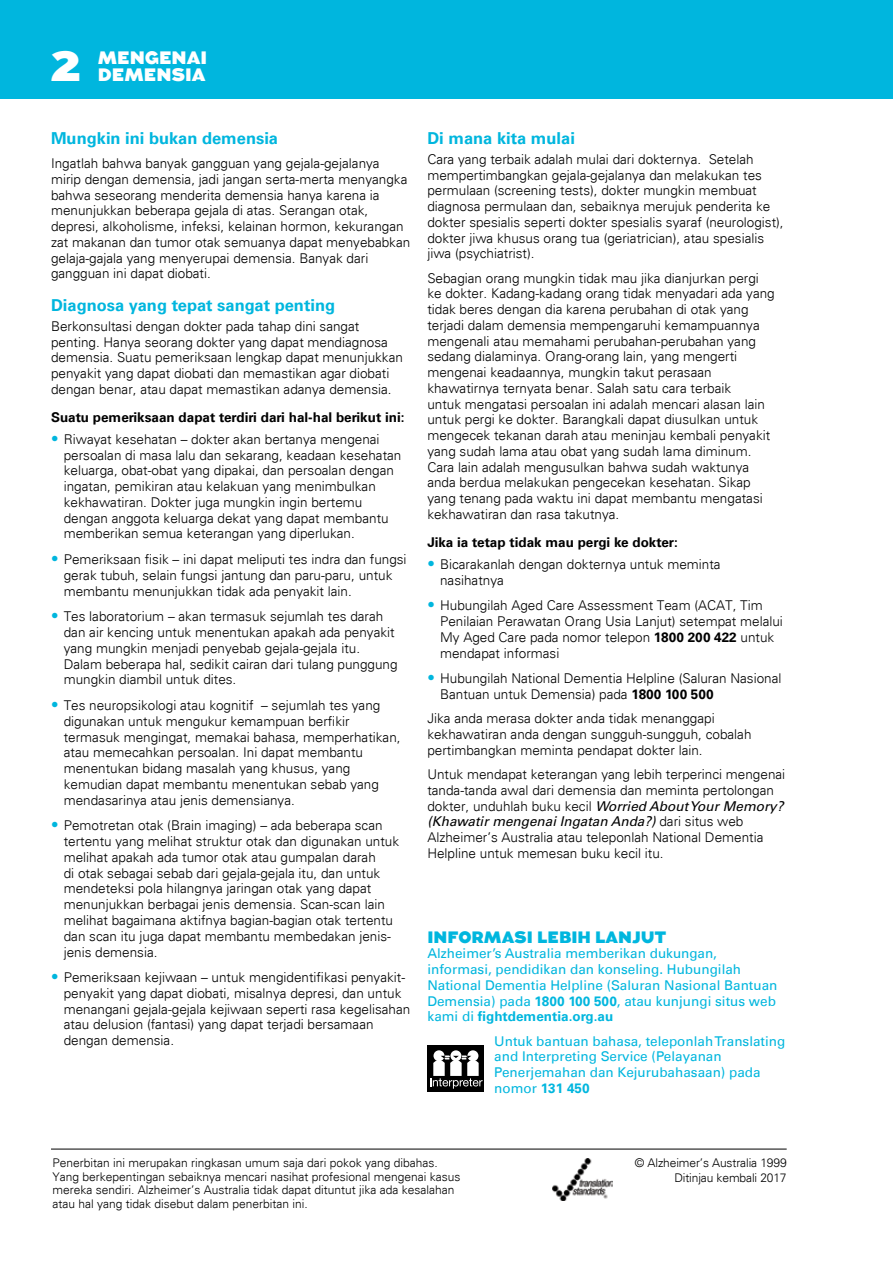
<style>
.page{position:relative;width:893px;height:1263px;background:#fff}
.page>*{position:absolute;margin:0;border:0;box-sizing:border-box;transform-origin:0 0}
.t1{font:900 42px "Augustus";color:#fff}
.t2{font:900 18px/17.2px "Augustus";color:#fff}
.t3{font:700 16.5px "Univers LT Std";color:#00b6de}
.t4{font:900 16.5px "Augustus";color:#00b6de}
.t5{font:300 13.5px/15.8px "Univers";color:#000}
.t6{font:13.5px/15.8px "Univers LT Std";color:#00b6de}
.t7{font:700 13.5px "Univers LT Std";color:#000}
.t8{font:italic 13.5px "Univers LT Std";color:#000}
.t9{font:300 12px/13.5px "Univers";color:#000}
.s1{font-size:15px;color:#00b6de}
.s2{font-family:"Univers LT Std";font-weight:700}
.s3{font-family:"Univers LT Std";font-weight:400;font-style:italic}
.s4{font-family:"Univers";font-weight:300;font-style:normal}
.s5{font-weight:700}
</style>
<div class="page">
<div style="left:0;top:0;width:893px;height:99px;background:#00b6de"></div>
<hr style="left:51px;top:1149px;width:736px;height:1px;background:#000">
<div style="left:427px;top:1046px;width:57px;height:46px;background:#000"></div>
<div style="left:467px;top:1050px;width:11px;height:11px;background:#fff;border-radius:50%"></div>
<div style="left:433px;top:1050px;width:11px;height:11px;background:#fff;border-radius:50%"></div>
<div style="left:450px;top:1050px;width:11px;height:11px;background:#fff;border-radius:50%"></div>
<svg style="left:430px;top:1055px;width:53px;height:34px"></svg>
<img style="left:553px;top:1159px;width:60px;height:41px">
<h1 class="t1" style="left:51px;top:41px;width:31px">2</h1>
<h2 class="t2" style="left:98px;top:49px;width:111px">MENGENAI<br>DEMENSIA</h2>
<p class="t3" style="left:51px;top:128px;width:229px">Mungkin ini bukan demensia</p>
<p class="t5" style="left:51px;top:155px;width:361px">Ingatlah bahwa banyak gangguan yang gejala-gejalanya mirip dengan demensia, jadi jangan serta-merta menyangka bahwa seseorang menderita demensia hanya karena ia menunjukkan beberapa gejala di atas. Serangan otak, depresi, alkoholisme, infeksi, kelainan hormon, kekurangan zat makanan dan tumor otak semuanya dapat menyebabkan gelaja-gajala yang menyerupai demensia. Banyak dari gangguan ini dapat diobati.</p>
<p class="t3" style="left:51px;top:295px;width:286px">Diagnosa yang tepat sangat penting</p>
<p class="t5" style="left:51px;top:318px;width:353px">Berkonsultasi dengan dokter pada tahap dini sangat penting. Hanya seorang dokter yang dapat mendiagnosa demensia. Suatu pemeriksaan lengkap dapat menunjukkan penyakit yang dapat diobati dan memastikan agar diobati dengan benar, atau dapat memastikan adanya demensia.</p>
<p class="t7" style="left:51px;top:410px;width:355px">Suatu pemeriksaan dapat terdiri dari hal-hal berikut ini:</p>
<p class="t5" style="left:64px;top:431px;width:339px;text-indent:-13px"><span class="s1">•</span> Riwayat kesehatan – dokter akan bertanya mengenai persoalan di masa lalu dan sekarang, keadaan kesehatan keluarga, obat-obat yang dipakai, dan persoalan dengan ingatan, pemikiran atau kelakuan yang menimbulkan kekhawatiran. Dokter juga mungkin ingin bertemu dengan anggota keluarga dekat yang dapat membantu memberikan semua keterangan yang diperlukan.</p>
<p class="t5" style="left:64px;top:551px;width:344px;text-indent:-13px"><span class="s1">•</span> Pemeriksaan fisik – ini dapat meliputi tes indra dan fungsi gerak tubuh, selain fungsi jantung dan paru-paru, untuk membantu menunjukkan tidak ada penyakit lain.</p>
<p class="t5" style="left:64px;top:609px;width:335px;text-indent:-13px"><span class="s1">•</span> Tes laboratorium – akan termasuk sejumlah tes darah dan air kencing untuk menentukan apakah ada penyakit yang mungkin menjadi penyebab gejala-gejala itu.<br>Dalam beberapa hal, sedikit cairan dari tulang punggung mungkin diambil untuk dites.</p>
<p class="t5" style="left:64px;top:697px;width:338px;text-indent:-13px"><span class="s1">•</span> Tes neuropsikologi atau kognitif – sejumlah tes yang digunakan untuk mengukur kemampuan berfikir termasuk mengingat, memakai bahasa, memperhatikan, atau memecahkan persoalan. Ini dapat membantu menentukan bidang masalah yang khusus, yang kemudian dapat membantu menentukan sebab yang mendasarinya atau jenis demensianya.</p>
<p class="t5" style="left:64px;top:818px;width:337px;text-indent:-13px"><span class="s1">•</span> Pemotretan otak (Brain imaging) – ada beberapa scan tertentu yang melihat struktur otak dan digunakan untuk melihat apakah ada tumor otak atau gumpalan darah<br>di otak sebagai sebab dari gejala-gejala itu, dan untuk mendeteksi pola hilangnya jaringan otak yang dapat menunjukkan berbagai jenis demensia. Scan-scan lain melihat bagaimana aktifnya bagian-bagian otak tertentu dan scan itu juga dapat membantu membedakan jenis&shy;jenis demensia.</p>
<p class="t5" style="left:64px;top:969px;width:348px;text-indent:-13px"><span class="s1">•</span> Pemeriksaan kejiwaan – untuk mengidentifikasi penyakit&shy;penyakit yang dapat diobati, misalnya depresi, dan untuk menangani gejala-gejala kejiwaan seperti rasa kegelisahan atau delusion (fantasi) yang dapat terjadi bersamaan dengan demensia.</p>
<p class="t3" style="left:427px;top:128px;width:149px">Di mana kita mulai</p>
<p class="t5" style="left:427px;top:151px;width:358px">Cara yang terbaik adalah mulai dari dokternya. Setelah mempertimbangkan gejala-gejalanya dan melakukan tes permulaan (screening tests), dokter mungkin membuat diagnosa permulaan dan, sebaiknya merujuk penderita ke dokter spesialis seperti dokter spesialis syaraf (neurologist), dokter jiwa khusus orang tua (geriatrician), atau spesialis jiwa (psychiatrist).</p>
<p class="t5" style="left:427px;top:270px;width:349px">Sebagian orang mungkin tidak mau jika dianjurkan pergi ke dokter. Kadang-kadang orang tidak menyadari ada yang tidak beres dengan dia karena perubahan di otak yang terjadi dalam demensia mempengaruhi kemampuannya mengenali atau memahami perubahan-perubahan yang sedang dialaminya. Orang-orang lain, yang mengerti mengenai keadaannya, mungkin takut perasaan khawatirnya ternyata benar. Salah satu cara terbaik<br>untuk mengatasi persoalan ini adalah mencari alasan lain untuk pergi ke dokter. Barangkali dapat diusulkan untuk mengecek tekanan darah atau meninjau kembali penyakit yang sudah lama atau obat yang sudah lama diminum.<br>Cara lain adalah mengusulkan bahwa sudah waktunya anda berdua melakukan pengecekan kesehatan. Sikap yang tenang pada waktu ini dapat membantu mengatasi kekhawatiran dan rasa takutnya.</p>
<p class="t7" style="left:427px;top:535px;width:252px">Jika ia tetap tidak mau pergi ke dokter:</p>
<p class="t5" style="left:440px;top:556px;width:282px;text-indent:-13px"><span class="s1">•</span> Bicarakanlah dengan dokternya untuk meminta nasihatnya</p>
<p class="t5" style="left:440px;top:598px;width:344px;text-indent:-13px"><span class="s1">•</span> Hubungilah Aged Care Assessment Team (ACAT, Tim Penilaian Perawatan Orang Usia Lanjut) setempat melalui My Aged Care pada nomor telepon <span class="s2">1800 200 422</span> untuk mendapat informasi</p>
<p class="t5" style="left:440px;top:671px;width:343px;text-indent:-13px"><span class="s1">•</span> Hubungilah National Dementia Helpline (Saluran Nasional<br>Bantuan untuk Demensia) pada <span class="s2">1800 100 500</span></p>
<p class="t5" style="left:427px;top:711px;width:326px">Jika anda merasa dokter anda tidak menanggapi kekhawatiran anda dengan sungguh-sungguh, cobalah pertimbangkan meminta pendapat dokter lain.</p>
<p class="t5" style="left:427px;top:766px;width:359px">Untuk mendapat keterangan yang lebih terperinci mengenai tanda-tanda awal dari demensia dan meminta pertolongan dokter, unduhlah buku kecil <span class="s3">Worried About Your Memory?</span></p>
<p class="t8" style="left:427px;top:814px;width:318px">(Khawatir mengenai Ingatan Anda?) <span class="s4">dari situs web</span></p>
<p class="t5" style="left:427px;top:829px;width:338px">Alzheimer’s Australia atau teleponlah National Dementia<br>Helpline untuk memesan buku kecil itu.</p>
<p class="t4" style="left:427px;top:927px;width:241px">INFORMASI LEBIH LANJUT</p>
<p class="t6" style="left:427px;top:946px;width:352px">Alzheimer’s Australia memberikan dukungan, informasi, pendidikan dan konseling. Hubungilah National Dementia Helpline (Saluran Nasional Bantuan Demensia) pada <span class="s5">1800 100 500</span>, atau kunjungi situs web kami di <span class="s5">fightdementia.org.au</span></p>
<p class="t6" style="left:494px;top:1033px;width:293px">Untuk bantuan bahasa, teleponlah Translating and Interpreting Service (Pelayanan Penerjemahan dan Kejurubahasaan) pada nomor <span class="s5">131 450</span></p>
<p class="t9" style="left:52px;top:1156px;width:410px">Penerbitan ini merupakan ringkasan umum saja dari pokok yang dibahas.<br>Yang berkepentingan sebaiknya mencari nasihat profesional mengenai kasus mereka sendiri. Alzheimer’s Australia tidak dapat dituntut jika ada kesalahan atau hal yang tidak disebut dalam penerbitan ini.</p>
<p class="t9" style="left:635px;top:1156px;width:153px;line-height:15px;text-align:right">© Alzheimer’s Australia 1999<br>Ditinjau kembali 2017</p>
</div>
